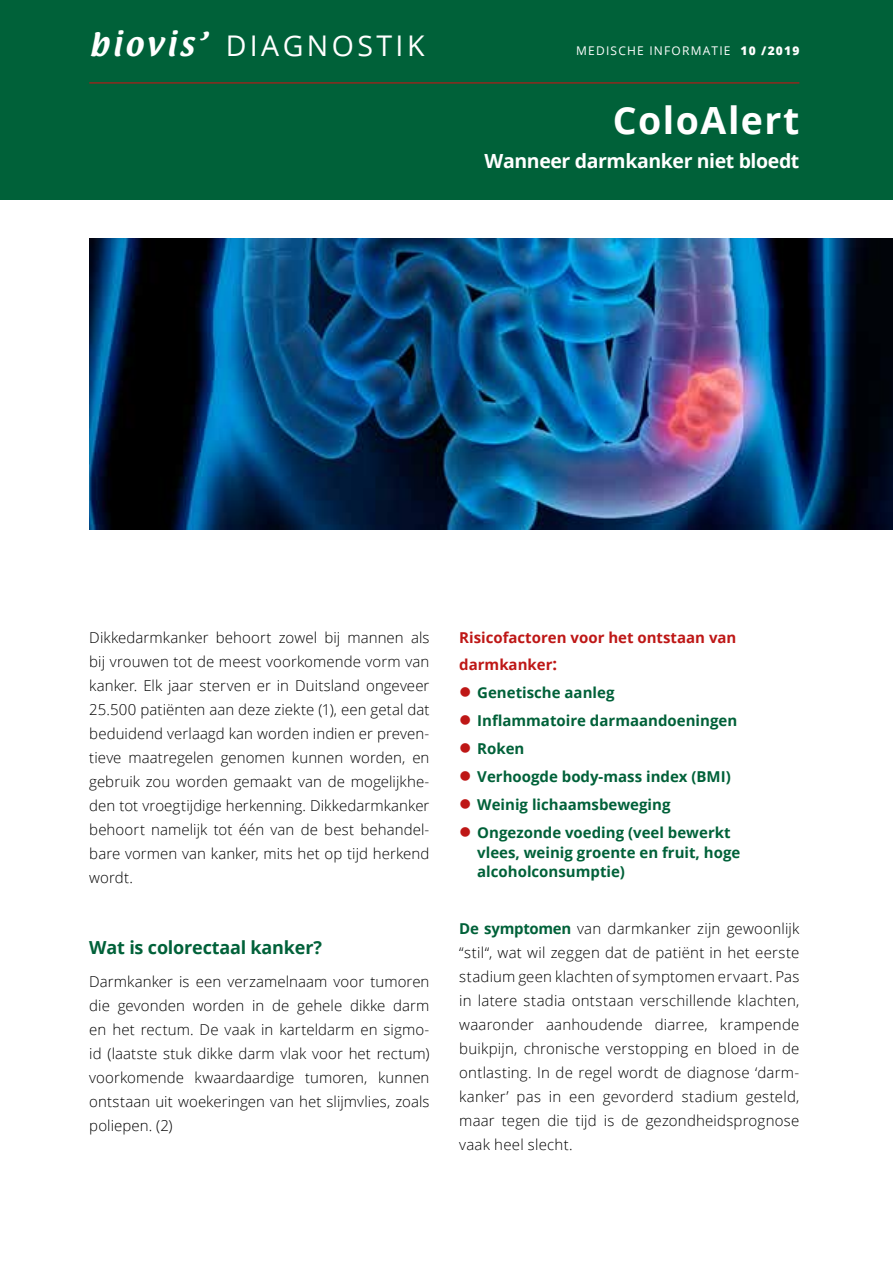
<style>
.page{position:relative;width:893px;height:1263px;background:#fff}
.page>*{position:absolute;margin:0;border:0;box-sizing:border-box;transform-origin:0 0}
.t1{font:700 37.5px "Open Sans";letter-spacing:.04em;color:#fff}
.t2{font:28.5px "Open Sans";letter-spacing:.12em;color:#fff}
.t3{font:700 19.5px "Open Sans";letter-spacing:-.02em;color:#fff}
.t4{font:700 18px "Open Sans";letter-spacing:-.01em;color:#006139}
.t5{font:300 15px/24px "Open Sans";letter-spacing:.005em;color:#000;text-align:justify}
.t6{font:700 15px/19.5px "Open Sans";color:#006139}
.t7{font:700 15px "Open Sans";color:#be1716}
.t8{font:12px "Open Sans";letter-spacing:.1em;color:#fff}
.s1{font-family:"Textile"}
.s2{font-weight:800}
.s3{font-size:16.5px}
.s4{font-weight:700;color:#006139}
</style>
<div class="page">
<div style="left:0;top:0;width:893px;height:200px;background:#006139"></div>
<hr style="left:89px;top:82px;width:710px;height:1px;background:#be1716">
<img style="left:89px;top:238px;width:804px;height:291px">
<h2 class="t2" style="left:89px;top:26px;width:337px"><span class="s1">biovis’</span> DIAGNOSTIK</h2>
<p class="t8" style="left:576px;top:43px;width:225px">MEDISCHE INFORMATIE <span class="s2">10 /2019</span></p>
<h1 class="t1" style="left:613px;top:94px;width:188px">ColoAlert</h1>
<h3 class="t3" style="left:485px;top:147px;width:316px">Wanneer darmkanker niet bloedt</h3>
<p class="t5" style="left:89px;top:625px;width:342px">Dikkedarmkanker behoort zowel bij mannen als bij vrouwen tot de meest voorkomende vorm van kanker. Elk jaar sterven er in Duitsland ongeveer 25.500 patiënten aan deze ziekte (1), een getal dat beduidend verlaagd kan worden indien er preven&shy;tieve maatregelen genomen kunnen worden, en gebruik zou worden gemaakt van de mogelijkhe&shy;den tot vroegtijdige herkenning. Dikkedarmkanker behoort namelijk tot één van de best behandel&shy;bare vormen van kanker, mits het op tijd herkend wordt.</p>
<p class="t4" style="left:89px;top:935px;width:234px">Wat is colorectaal kanker?</p>
<p class="t5" style="left:89px;top:969px;width:342px">Darmkanker is een verzamelnaam voor tumoren die gevonden worden in de gehele dikke darm en het rectum. De vaak in karteldarm en sigmo&shy;ïd (laatste stuk dikke darm vlak voor het rectum) voorkomende kwaardaardige tumoren, kunnen ontstaan uit woekeringen van het slijmvlies, zoals poliepen. (2)</p>
<p class="t7" style="left:459px;top:627px;width:279px">Risicofactoren voor het ontstaan van</p>
<p class="t7" style="left:459px;top:654px;width:99px">darmkanker<span class="s3">:</span></p>
<p class="t6" style="left:477px;top:682px;width:139px">Genetische aanleg</p>
<p class="t6" style="left:477px;top:710px;width:261px">Inflammatoire darmaandoeningen</p>
<p class="t6" style="left:477px;top:738px;width:49px">Roken</p>
<p class="t6" style="left:477px;top:766px;width:255px">Verhoogde body-mass index (BMI)</p>
<p class="t6" style="left:477px;top:794px;width:195px">Weinig lichaamsbeweging</p>
<p class="t6" style="left:477px;top:822px;width:255px">Ongezonde voeding (veel bewerkt</p>
<p class="t6" style="left:477px;top:842px;width:265px">vlees, weinig groente en fruit, hoge alcoholconsumptie)</p>
<p class="t5" style="left:459px;top:916px;width:342px"><span class="s4">De symptomen</span> van darmkanker zijn gewoonlijk “stil“, wat wil zeggen dat de patiënt in het eerste stadium geen klachten of symptomen ervaart. Pas in latere stadia ontstaan verschillende klachten, waaronder aanhoudende diarree, krampende buikpijn, chronische verstopping en bloed in de ontlasting. In de regel wordt de diagnose ‘darm&shy;kanker’ pas in een gevorderd stadium gesteld, maar tegen die tijd is de gezondheidsprognose vaak heel slecht.</p>
</div>
